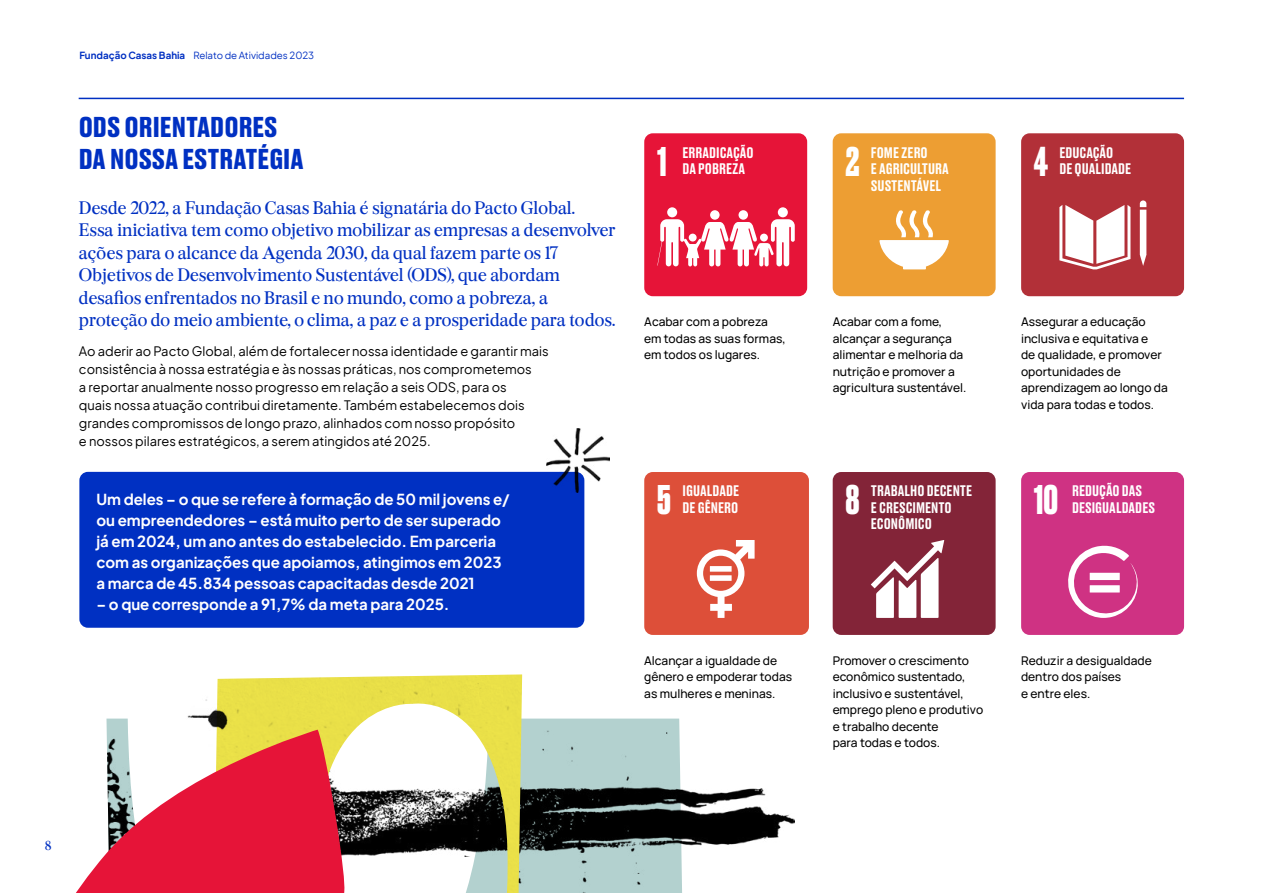
<style>
.page{position:relative;width:1263px;height:893px;background:#fff}
.page>*{position:absolute;margin:0;border:0;box-sizing:border-box;transform-origin:0 0}
.t1{font:700 39px "Druk";color:#fff}
.t2{font:700 27px/31.5px "Druk Text";color:#0030c2}
.t3{font:18px/22.5px "Burgess Pro";color:#0030c2}
.t4{font:700 15px/21px "Plus Jakarta Sans";color:#fff}
.t5{font:500 14.4px/16.5px "Druk Text";color:#fff}
.t6{font:12.9px/18px "Plus Jakarta Sans";color:#000}
.t7{font:12.9px "Burgess Pro";color:#0030c2}
.t8{font:500 12px/16.5px "Manrope";color:#000}
.t9{font:9.75px "Plus Jakarta Sans";color:#0030c2}
.s1{font-weight:700}
</style>
<div class="page">
<div style="left:644px;top:133px;width:163px;height:163px;background:#e61438;border-radius:9px"></div>
<div style="left:833px;top:133px;width:162px;height:163px;background:#ed9e33;border-radius:9px"></div>
<div style="left:1021px;top:133px;width:163px;height:163px;background:#b23038;border-radius:9px"></div>
<div style="left:106px;top:719px;width:576px;height:174px;background:#b3d1cf"></div>
<img style="left:522px;top:771px;width:272px;height:85px">
<img style="left:217px;top:674px;width:305px;height:219px">
<svg style="left:76px;top:730px;width:272px;height:163px;fill:#e61438"></svg>
<div style="left:644px;top:472px;width:165px;height:163px;background:#dd4f39;border-radius:9px"></div>
<div style="left:833px;top:472px;width:162px;height:163px;background:#832438;border-radius:9px"></div>
<div style="left:1021px;top:472px;width:163px;height:163px;background:#cf3283;border-radius:9px"></div>
<hr style="left:79px;top:98px;width:1105px;height:1px;background:#0030c2">
<div style="left:778px;top:207px;width:10px;height:10px;background:#fff;border-radius:50%"></div>
<div style="left:738px;top:210px;width:10px;height:10px;background:#fff;border-radius:50%"></div>
<div style="left:710px;top:210px;width:10px;height:10px;background:#fff;border-radius:50%"></div>
<div style="left:667px;top:207px;width:10px;height:10px;background:#fff;border-radius:50%"></div>
<svg style="left:657px;top:219px;width:138px;height:47px"></svg>
<svg style="left:879px;top:210px;width:70px;height:59px"></svg>
<svg style="left:1140px;top:200px;width:6px;height:66px"></svg>
<svg style="left:1059px;top:205px;width:71px;height:64px"></svg>
<svg style="left:697px;top:540px;width:58px;height:78px"></svg>
<div style="left:710px;top:566px;width:22px;height:6px;background:#fff"></div>
<div style="left:710px;top:575px;width:22px;height:6px;background:#fff"></div>
<svg style="left:871px;top:540px;width:73px;height:78px"></svg>
<svg style="left:1068px;top:545px;width:70px;height:73px"></svg>
<img style="left:185px;top:691px;width:55px;height:55px">
<div style="left:79px;top:472px;width:505px;height:156px;background:#0030c2;border-radius:9px"></div>
<img style="left:547px;top:428px;width:62px;height:64px">
<p class="t9" style="left:79px;top:47px;width:236px"><span class="s1">Fundação Casas Bahia</span> Relato de Atividades 2023</p>
<h2 class="t2" style="left:79px;top:110px;width:226px">ODS ORIENTADORES<br>DA NOSSA ESTRATÉGIA</h2>
<p class="t3" style="left:79px;top:197px;width:538px">Desde 2022, a Fundação Casas Bahia é signatária do Pacto Global.<br>Essa iniciativa tem como objetivo mobilizar as empresas a desenvolver ações para o alcance da Agenda 2030, da qual fazem parte os 17<br>Objetivos de Desenvolvimento Sustentável (ODS), que abordam desafios enfrentados no Brasil e no mundo, como a pobreza, a proteção do meio ambiente, o clima, a paz e a prosperidade para todos.</p>
<p class="t6" style="left:79px;top:341px;width:471px">Ao aderir ao Pacto Global, além de fortalecer nossa identidade e garantir mais consistência à nossa estratégia e às nossas práticas, nos comprometemos<br>a reportar anualmente nosso progresso em relação a seis ODS, para os<br>quais nossa atuação contribui diretamente. Também estabelecemos dois grandes compromissos de longo prazo, alinhados com nosso propósito<br>e nossos pilares estratégicos, a serem atingidos até 2025.</p>
<p class="t4" style="left:96px;top:487px;width:415px">Um deles – o que se refere à formação de 50 mil jovens e/ ou empreendedores – está muito perto de ser superado já em 2024, um ano antes do estabelecido. Em parceria com as organizações que apoiamos, atingimos em 2023 a marca de 45.834 pessoas capacitadas desde 2021</p>
<p class="t4" style="left:96px;top:592px;width:355px">– o que corresponde a 91,7% da meta para 2025.</p>
<h1 class="t1" style="left:657px;top:135px;width:11px">1</h1>
<p class="t5" style="left:682px;top:143px;width:72px">ERRADICAÇÃO<br>DA POBREZA</p>
<h1 class="t1" style="left:845px;top:135px;width:16px">2</h1>
<p class="t5" style="left:871px;top:143px;width:79px">FOME ZERO<br>E AGRICULTURA<br>SUSTENTÁVEL</p>
<h1 class="t1" style="left:1034px;top:135px;width:16px">4</h1>
<p class="t5" style="left:1059px;top:143px;width:73px">EDUCAÇÃO<br>DE QUALIDADE</p>
<p class="t8" style="left:644px;top:313px;width:143px">Acabar com a pobreza em todas as suas formas, em todos os lugares.</p>
<p class="t8" style="left:833px;top:313px;width:135px">Acabar com a fome, alcançar a segurança alimentar e melhoria da nutrição e promover a agricultura sustentável.</p>
<p class="t8" style="left:1021px;top:313px;width:148px">Assegurar a educação inclusiva e equitativa e<br>de qualidade, e promover oportunidades de aprendizagem ao longo da vida para todas e todos.</p>
<h1 class="t1" style="left:657px;top:473px;width:15px">5</h1>
<p class="t5" style="left:682px;top:482px;width:58px">IGUALDADE<br>DE GÊNERO</p>
<h1 class="t1" style="left:845px;top:473px;width:16px">8</h1>
<p class="t5" style="left:871px;top:482px;width:103px">TRABALHO DECENTE<br>E CRESCIMENTO<br>ECONÔMICO</p>
<h1 class="t1" style="left:1034px;top:473px;width:26px">10</h1>
<p class="t5" style="left:1072px;top:482px;width:84px">REDUÇÃO DAS<br>DESIGUALDADES</p>
<p class="t8" style="left:644px;top:651px;width:149px">Alcançar a igualdade de gênero e empoderar todas as mulheres e meninas.</p>
<p class="t8" style="left:833px;top:651px;width:152px">Promover o crescimento econômico sustentado, inclusivo e sustentável, emprego pleno e produtivo e trabalho decente<br>para todas e todos.</p>
<p class="t8" style="left:1021px;top:651px;width:132px">Reduzir a desigualdade dentro dos países<br>e entre eles.</p>
<p class="t7" style="left:45px;top:838px;width:8px">8</p>
</div>
